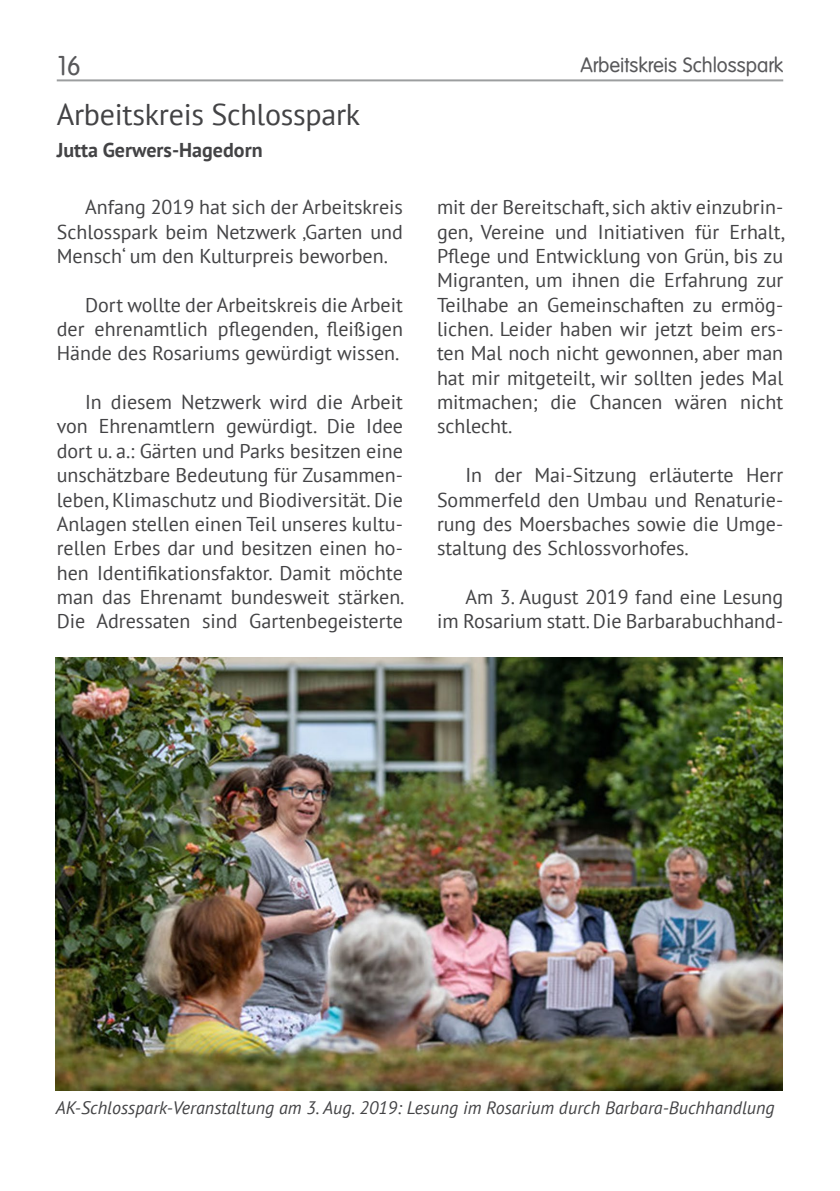
<style>
.page{position:relative;width:840px;height:1191px;background:#fff}
.page>*{position:absolute;margin:0;border:0;box-sizing:border-box;transform-origin:0 0}
.t1{font:30px "PT Sans";letter-spacing:-.01em;color:#434345}
.t2{font:26px "Modern 05 Serial";color:#58585a}
.t3{font:20px/24.4px "PT Sans";color:#434345;text-align:justify}
.t4{font:20px "Modern 05 Serial";color:#58585a}
.t5{font:700 20px "PT Sans";color:#434345}
.t6{font:italic 18px "PT Sans";color:#434345}
</style>
<div class="page">
<hr style="left:57px;top:79px;width:725px;height:2px;background:#9c9e9f">
<img style="left:56px;top:658px;width:726px;height:432px">
<h2 class="t2" style="left:56px;top:51px;width:27px">16</h2>
<h1 class="t1" style="left:57px;top:98px;width:305px">Arbeitskreis Schlosspark</h1>
<p class="t5" style="left:57px;top:139px;width:207px">Jutta Gerwers-Hagedorn</p>
<p class="t3" style="left:57px;top:196px;width:347px;text-indent:28px">Anfang 2019 hat sich der Arbeitskreis Schlosspark beim Netzwerk ‚Garten und Mensch‘ um den Kulturpreis beworben.</p>
<p class="t3" style="left:57px;top:293px;width:347px;text-indent:28px">Dort wollte der Arbeitskreis die Arbeit der ehrenamtlich pflegenden, fleißigen Hände des Rosariums gewürdigt wissen.</p>
<p class="t3" style="left:57px;top:391px;width:349px;text-indent:28px">In diesem Netzwerk wird die Arbeit von Ehrenamtlern gewürdigt. Die Idee dort u. a.: Gärten und Parks besitzen eine unschätzbare Bedeutung für Zusammen&shy;leben, Klimaschutz und Biodiversität. Die Anlagen stellen einen Teil unseres kultu&shy;rellen Erbes dar und besitzen einen ho&shy;hen Identifikationsfaktor. Damit möchte man das Ehrenamt bundesweit stärken.<br>Die Adressaten sind Gartenbegeisterte</p>
<p class="t4" style="left:580px;top:54px;width:204px">Arbeitskreis Schlosspark</p>
<p class="t3" style="left:437px;top:196px;width:349px">mit der Bereitschaft, sich aktiv einzubrin&shy;gen, Vereine und Initiativen für Erhalt, Pflege und Entwicklung von Grün, bis zu Migranten, um ihnen die Erfahrung zur Teilhabe an Gemeinschaften zu ermög&shy;lichen. Leider haben wir jetzt beim ers&shy;ten Mal noch nicht gewonnen, aber man hat mir mitgeteilt, wir sollten jedes Mal mitmachen; die Chancen wären nicht schlecht.</p>
<p class="t3" style="left:437px;top:464px;width:347px;text-indent:28px">In der Mai-Sitzung erläuterte Herr Sommerfeld den Umbau und Renaturie&shy;rung des Moersbaches sowie die Umge&shy;staltung des Schlossvorhofes.</p>
<p class="t3" style="left:437px;top:585px;width:347px;text-align:right">Am 3. August 2019 fand eine Lesung<br>im Rosarium statt. Die Barbarabuchhand-</p>
<p class="t6" style="left:56px;top:1097px;width:719px">AK-Schlosspark-Veranstaltung am 3. Aug. 2019: Lesung im Rosarium durch Barbara-Buchhandlung</p>
</div>
